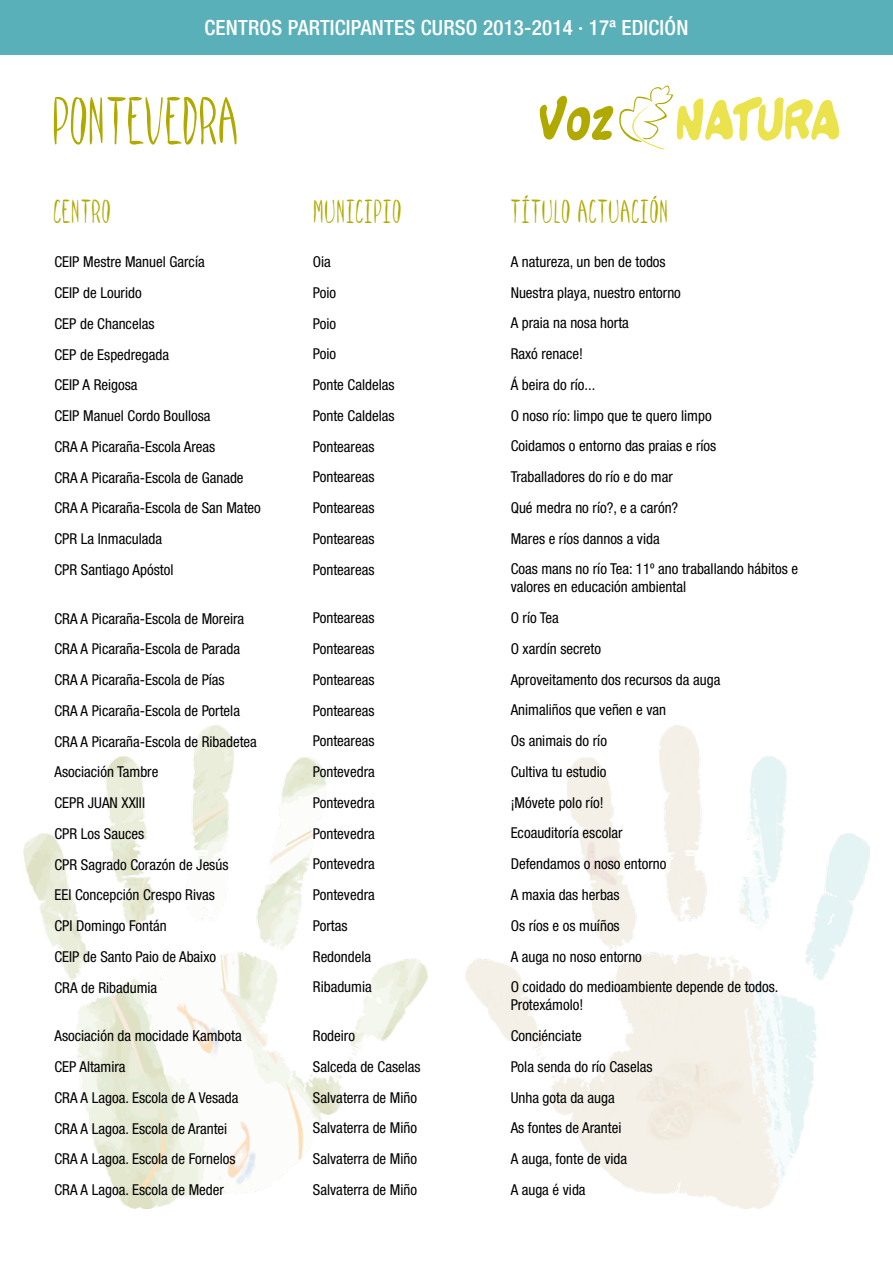
<style>
.page{position:relative;width:893px;height:1263px;background:#fff}
.page>*{position:absolute;margin:0;border:0;box-sizing:border-box;transform-origin:0 0}
.t1{font:61.05px "Spill Milk";color:#b0aa00}
.t2{font:30px "Spill Milk";letter-spacing:.025em;color:#b0aa00}
.t3{font:500 condensed 21px "Helvetica Neue LT Std";letter-spacing:.01em;color:#fff}
.t4{font:condensed 15px/30.8px "Helvetica Neue LT Std";color:#000}
</style>
<div class="page">
<img style="left:24px;top:725px;width:845px;height:484px">
<div style="left:0;top:0;width:893px;height:54px;background:#5ab0b9"></div>
<svg style="left:540px;top:85px;width:299px;height:64px"></svg>
<h3 class="t3" style="left:205px;top:15px;width:485px">CENTROS PARTICIPANTES CURSO 2013-2014 · 17ª EDICIÓN</h3>
<h1 class="t1" style="left:54px;top:86px;width:188px">PONTEVEDRA</h1>
<h2 class="t2" style="left:54px;top:193px;width:59px">CENTRO</h2>
<h2 class="t2" style="left:314px;top:193px;width:90px">MUNICIPIO</h2>
<h2 class="t2" style="left:511px;top:193px;width:159px">TÍTULO ACTUACIÓN</h2>
<p class="t4" style="left:55px;top:246px;width:208px">CEIP Mestre Manuel García<br>CEIP de Lourido<br>CEP de Chancelas<br>CEP de Espedregada<br>CEIP A Reigosa<br>CEIP Manuel Cordo Boullosa<br>CRA A Picaraña-Escola Areas<br>CRA A Picaraña-Escola de Ganade<br>CRA A Picaraña-Escola de San Mateo<br>CPR La Inmaculada<br>CPR Santiago Apóstol</p>
<p class="t4" style="left:55px;top:603px;width:204px">CRA A Picaraña-Escola de Moreira<br>CRA A Picaraña-Escola de Parada<br>CRA A Picaraña-Escola de Pías<br>CRA A Picaraña-Escola de Portela<br>CRA A Picaraña-Escola de Ribadetea<br>Asociación Tambre<br>CEPR JUAN XXIII<br>CPR Los Sauces<br>CPR Sagrado Corazón de Jesús<br>EEI Concepción Crespo Rivas<br>CPI Domingo Fontán<br>CEIP de Santo Paio de Abaixo<br>CRA de Ribadumia</p>
<p class="t4" style="left:55px;top:1020px;width:189px">Asociación da mocidade Kambota<br>CEP Altamira<br>CRA A Lagoa. Escola de A Vesada<br>CRA A Lagoa. Escola de Arantei<br>CRA A Lagoa. Escola de Fornelos<br>CRA A Lagoa. Escola de Meder</p>
<p class="t4" style="left:313px;top:246px;width:83px">Oia<br>Poio<br>Poio<br>Poio<br>Ponte Caldelas<br>Ponte Caldelas<br>Ponteareas<br>Ponteareas<br>Ponteareas<br>Ponteareas<br>Ponteareas</p>
<p class="t4" style="left:313px;top:603px;width:63px">Ponteareas<br>Ponteareas<br>Ponteareas<br>Ponteareas<br>Ponteareas<br>Pontevedra<br>Pontevedra<br>Pontevedra<br>Pontevedra<br>Pontevedra<br>Portas<br>Redondela<br>Ribadumia</p>
<p class="t4" style="left:313px;top:1020px;width:109px">Rodeiro<br>Salceda de Caselas<br>Salvaterra de Miño<br>Salvaterra de Miño<br>Salvaterra de Miño<br>Salvaterra de Miño</p>
<p class="t4" style="left:511px;top:246px;width:289px">A natureza, un ben de todos<br>Nuestra playa, nuestro entorno<br>A praia na nosa horta<br>Raxó renace!<br>Á beira do río...<br>O noso río: limpo que te quero limpo<br>Coidamos o entorno das praias e ríos<br>Traballadores do río e do mar<br>Qué medra no río?, e a carón?<br>Mares e ríos dannos a vida<br>Coas mans no río Tea: 11º ano traballando hábitos e</p>
<p class="t4" style="left:511px;top:572px;width:269px">valores en educación ambiental<br>O río Tea<br>O xardín secreto<br>Aproveitamento dos recursos da auga<br>Animaliños que veñen e van<br>Os animais do río<br>Cultiva tu estudio<br>¡Móvete polo río!<br>Ecoauditoría escolar<br>Defendamos o noso entorno<br>A maxia das herbas<br>Os ríos e os muíños<br>A auga no noso entorno<br>O coidado do medioambiente depende de todos.</p>
<p class="t4" style="left:511px;top:989px;width:143px">Protexámolo!<br>Conciénciate<br>Pola senda do río Caselas<br>Unha gota da auga<br>As fontes de Arantei<br>A auga, fonte de vida<br>A auga é vida</p>
</div>
